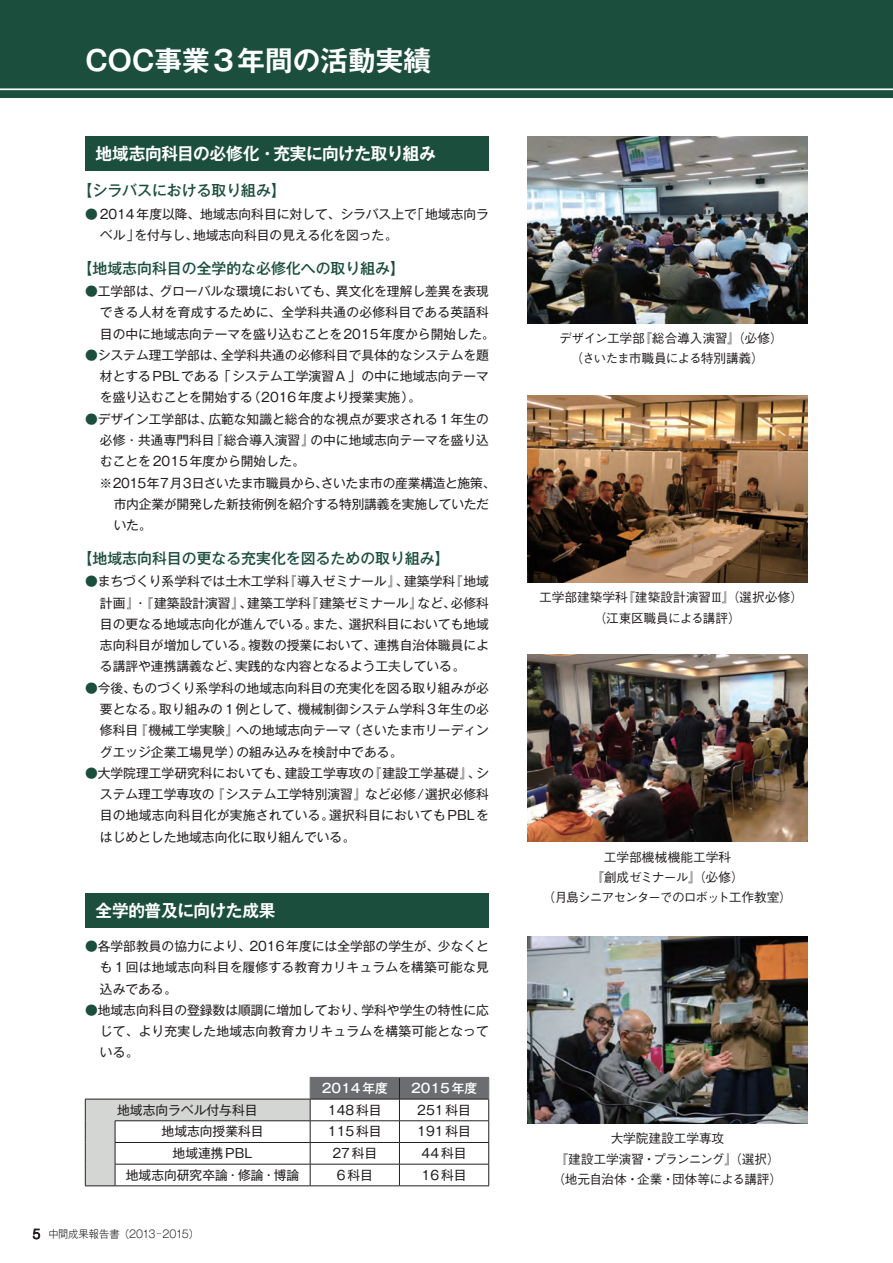
<style>
.page{position:relative;width:893px;height:1263px;background:#fff}
.page>*{position:absolute;margin:0;border:0;box-sizing:border-box;transform-origin:0 0}
.t1{font:700 27.6px "Gothic MB101 Pro De";color:#fff}
.t2{font:700 16.95px "Gothic MB101 Pro De";letter-spacing:-.02em;color:#fff}
.t3{font:500 14.85px "Gothic MB101 Pro";color:#1b4e3d}
.t4{font:12.75px/21.3px "Gothic MB101 Pro";color:#231f20;text-align:justify}
.t5{font:500 12.75px/20.2px "Gothic BBB Pro";letter-spacing:-.015em;color:#231f20;text-align:center}
.t6{font:500 12.75px/20.2px "Gothic BBB Pro";letter-spacing:-.06em;color:#231f20;text-align:center}
.t7{font:12.75px "Gothic MB101 Pro";letter-spacing:-.025em;color:#231f20}
.t8{font:12.75px "Gothic MB101 Pro";letter-spacing:-.02em;color:#231f20}
.t9{font:500 12.75px "Gothic MB101 Pro";color:#fff}
.t10{font:300 10.65px "Gothic MB101 Pro";letter-spacing:-.005em;color:#231f20;scale:.96 1}
.s1{color:#1b4e3d}
.s2{font-family:"Helvetica";font-size:13.8px}
</style>
<div class="page">
<div style="left:0;top:0;width:893px;height:98px;background:#1b4e3d"></div>
<hr style="left:0;top:88px;width:893px;height:2px;background:#fff">
<div style="left:85px;top:136px;width:404px;height:34px;background:#1b4e3d"></div>
<div style="left:85px;top:893px;width:404px;height:34px;background:#1b4e3d"></div>
<svg style="left:85px;top:1077px;width:404px;height:109px"></svg>
<img style="left:527px;top:136px;width:281px;height:187px">
<img style="left:527px;top:395px;width:281px;height:188px">
<img style="left:527px;top:936px;width:281px;height:188px">
<img style="left:527px;top:655px;width:281px;height:187px">
<svg style="left:32px;top:1228px;width:8px;height:12px"></svg>
<h1 class="t1" style="left:85px;top:38px;width:347px">COC事業３年間の活動実績</h1>
<h2 class="t2" style="left:96px;top:139px;width:342px">地域志向科目の必修化・充実に向けた取り組み</h2>
<p class="t3" style="left:78px;top:178px;width:210px">【シラバスにおける取り組み】</p>
<p class="t4" style="left:100px;top:201px;width:391px;text-indent:-15px"><span class="s1">●</span>2014年度以降、地域志向科目に対して、シラバス上で「地域志向ラベル」を付与し、地域志向科目の見える化を図った。</p>
<p class="t3" style="left:78px;top:256px;width:329px">【地域志向科目の全学的な必修化への取り組み】</p>
<p class="t4" style="left:100px;top:279px;width:396px;text-align:left;text-indent:-15px"><span class="s1">●</span>工学部は、グローバルな環境においても、異文化を理解し差異を表現できる人材を育成するために、全学科共通の必修科目である英語科目の中に地域志向テーマを盛り込むことを2015年度から開始した。</p>
<p class="t4" style="left:100px;top:343px;width:391px;text-indent:-15px"><span class="s1">●</span>システム理工学部は、全学科共通の必修科目で具体的なシステムを題材とするPBLである「システム工学演習Ａ」の中に地域志向テーマを盛り込むことを開始する（2016年度より授業実施）。</p>
<p class="t4" style="left:85px;top:406px;width:405px"><span class="s1">●</span>デザイン工学部は、広範な知識と総合的な視点が要求される１年生の</p>
<p class="t4" style="left:100px;top:428px;width:391px">必修・共通専門科目『総合導入演習』の中に地域志向テーマを盛り込</p>
<p class="t4" style="left:100px;top:449px;width:207px">むことを2015年度から開始した。</p>
<p class="t7" style="left:100px;top:472px;width:397px">※2015年7月3日さいたま市職員から、さいたま市の産業構造と施策、</p>
<p class="t8" style="left:114px;top:493px;width:377px">市内企業が開発した新技術例を紹介する特別講義を実施していただ</p>
<p class="t4" style="left:114px;top:513px;width:40px">いた。</p>
<p class="t3" style="left:78px;top:546px;width:374px">【地域志向科目の更なる充実化を図るための取り組み】</p>
<p class="t4" style="left:100px;top:569px;width:391px;text-indent:-15px"><span class="s1">●</span>まちづくり系学科では土木工学科『導入ゼミナール』、建築学科『地域計画』・『建築設計演習』、建築工学科『建築ゼミナール』など、必修科目の更なる地域志向化が進んでいる。また、選択科目においても地域志向科目が増加している。複数の授業において、連携自治体職員による講評や連携講義など、実践的な内容となるよう工夫している。</p>
<p class="t4" style="left:100px;top:675px;width:391px;text-indent:-15px"><span class="s1">●</span>今後、ものづくり系学科の地域志向科目の充実化を図る取り組みが必要となる。取り組みの１例として、機械制御システム学科３年生の必修科目『機械工学実験』への地域志向テーマ（さいたま市リーディングエッジ企業工場見学）の組み込みを検討中である。</p>
<p class="t4" style="left:100px;top:760px;width:391px;text-indent:-15px"><span class="s1">●</span>大学院理工学研究科においても、建設工学専攻の『建設工学基礎』、システム理工学専攻の『システム工学特別演習』など必修/選択必修科目の地域志向科目化が実施されている。選択科目においてもPBLをはじめとした地域志向化に取り組んでいる。</p>
<h2 class="t2" style="left:96px;top:896px;width:181px">全学的普及に向けた成果</h2>
<p class="t4" style="left:100px;top:934px;width:391px;text-indent:-15px"><span class="s1">●</span>各学部教員の協力により、2016年度には全学部の学生が、少なくとも１回は地域志向科目を履修する教育カリキュラムを構築可能な見込みである。</p>
<p class="t4" style="left:100px;top:997px;width:391px;text-indent:-15px"><span class="s1">●</span>地域志向科目の登録数は順調に増加しており、学科や学生の特性に応じて、より充実した地域志向教育カリキュラムを構築可能となっている。</p>
<p class="t9" style="left:322px;top:1078px;width:68px">2014年度</p>
<p class="t9" style="left:411px;top:1078px;width:68px">2015年度</p>
<p class="t4" style="left:117px;top:1097px;width:142px">地域志向ラベル付与科目</p>
<p class="t4" style="left:328px;top:1097px;width:55px">148科目</p>
<p class="t4" style="left:417px;top:1097px;width:55px">251科目</p>
<p class="t4" style="left:162px;top:1119px;width:104px">地域志向授業科目</p>
<p class="t4" style="left:328px;top:1119px;width:55px">115科目</p>
<p class="t4" style="left:417px;top:1119px;width:55px">191科目</p>
<p class="t4" style="left:173px;top:1141px;width:81px">地域連携PBL</p>
<p class="t4" style="left:332px;top:1141px;width:46px">27科目</p>
<p class="t4" style="left:422px;top:1141px;width:46px">44科目</p>
<p class="t4" style="left:126px;top:1162px;width:175px">地域志向研究卒論・修論・博論</p>
<p class="t4" style="left:337px;top:1162px;width:38px">6科目</p>
<p class="t4" style="left:422px;top:1162px;width:46px">16科目</p>
<p class="t10" style="left:33px;top:1225px;width:175px"><span class="s2">5</span> 中間成果報告書（2013-2015）</p>
<p class="t5" style="left:559px;top:326px;width:225px">デザイン工学部『総合導入演習』（必修）（さいたま市職員による特別講義）</p>
<p class="t5" style="left:594px;top:586px;width:211px;text-align:left;text-indent:-54px">工学部建築学科『建築設計演習Ⅲ』（選択必修）（江東区職員による講評）</p>
<p class="t6" style="left:543px;top:845px;width:251px">工学部機械機能工学科<br>『創成ゼミナール』（必修）<br>（月島シニアセンターでのロボット工作教室）</p>
<p class="t5" style="left:552px;top:1127px;width:231px">大学院建設工学専攻<br>『建設工学演習・プランニング』（選択）（地元自治体・企業・団体等による講評）</p>
</div>
